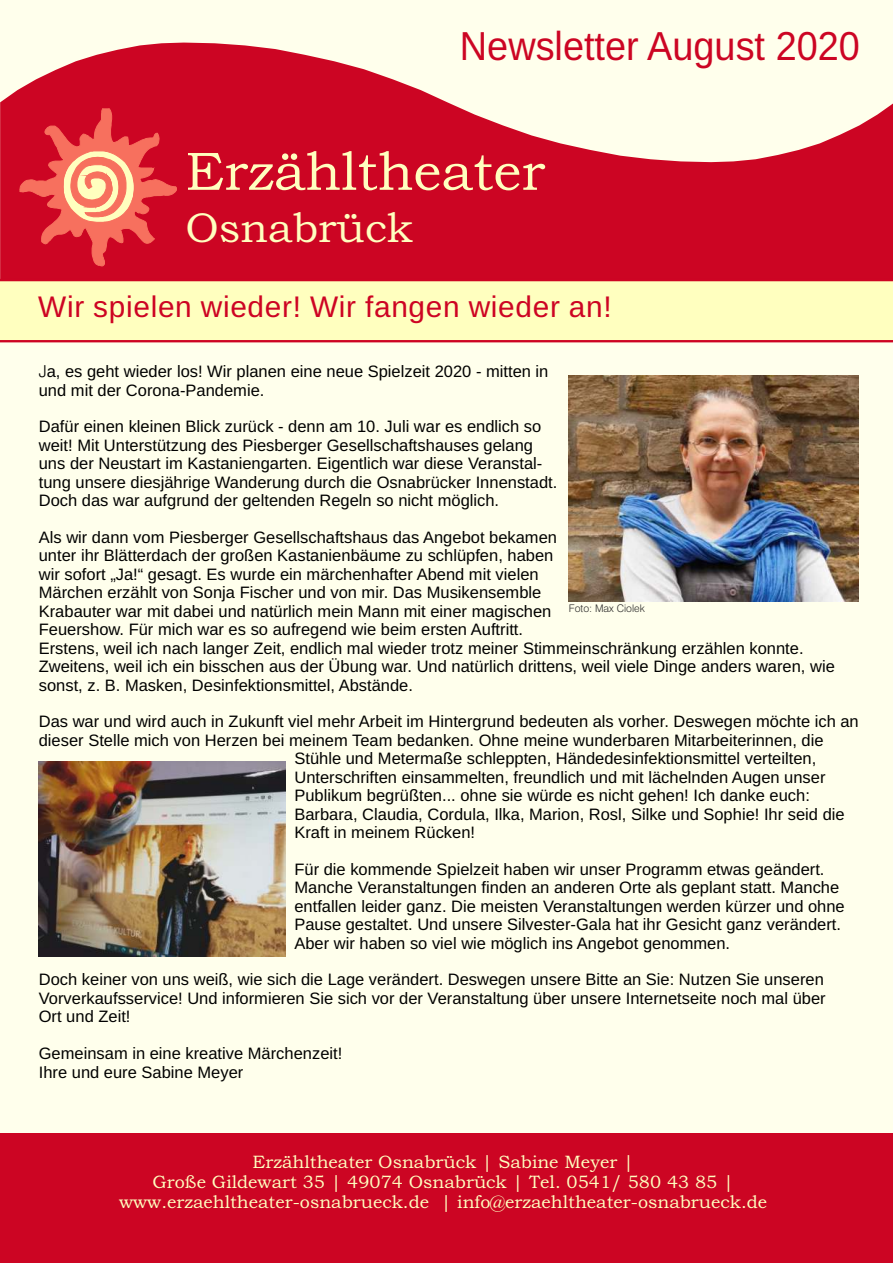
<style>
.page{position:relative;width:893px;height:1263px;background:#fff}
.page>*{position:absolute;margin:0;border:0;box-sizing:border-box;transform-origin:0 0}
.t1{font:54px "Bookman Old Style";color:#ffffbf}
.t2{font:41.85px "Bookman Old Style";color:#ffffbf}
.t3{font:40.5px "Liberation Sans";color:#cc0523;scale:.94 1}
.t4{font:300 29.85px "Swiss 721 BT";letter-spacing:.02em;color:#cd0423}
.t5{font:29.85px "Liberation Sans";letter-spacing:.025em;color:#cd0423}
.t6{font:18px/20.2px "Bookman Old Style";color:#ffffbf;text-align:center}
.t7{font:16.5px/18.5px "Liberation Sans";color:#000}
.t8{font:300 10.5px "Swiss 721 BT";color:#2b2a29}
.s1{font-family:"Swiss 721 BT";font-weight:300}
</style>
<div class="page">
<div style="left:0;top:0;width:892px;height:560px;background:#ffffec"></div>
<svg style="left:0;top:43px;width:893px;height:235px;fill:#cc0523"></svg>
<svg style="left:20px;top:108px;width:157px;height:158px;background:#df4246"></svg>
<div style="left:0;top:284px;width:893px;height:979px;background:#ffffec"></div>
<div style="left:0;top:1133px;width:893px;height:130px;background:#cc0523"></div>
<svg style="left:0;top:278px;width:893px;height:65px;background:#fae9b1"></svg>
<img style="left:569px;top:375px;width:290px;height:226px">
<img style="left:38px;top:762px;width:248px;height:194px">
<h3 class="t3" style="left:460px;top:31px;width:427px">Newsletter August 2020</h3>
<h1 class="t1" style="left:185px;top:151px;width:361px">Erzähltheater</h1>
<h2 class="t2" style="left:185px;top:212px;width:229px">Osnabrück</h2>
<h3 class="t5" style="left:38px;top:296px;width:575px">Wir spielen wieder! Wir fangen wieder an!</h3>
<h3 class="t4" style="left:38px;top:302px;width:542px">Vorankündigung - Silvesterveranstaltung</h3>
<p class="t7" style="left:39px;top:363px;width:511px;line-height:18.9px"><span class="s1">J</span>a, es geht wieder los! Wir planen eine neue Spielzeit 2020 - mitten in und mit der Corona-Pandemie.</p>
<p class="t7" style="left:39px;top:419px;width:520px">Dafür einen kleinen Blick zurück - denn am 10. Juli war es endlich so weit! Mit Unterstützung des Piesberger Gesellschaftshauses gelang uns der Neustart im Kastaniengarten. Eigentlich war diese Veranstal&shy;tung unsere diesjährige Wanderung durch die Osnabrücker Innenstadt.<br>Doch das war aufgrund der geltenden Regeln so nicht möglich.</p>
<p class="t7" style="left:39px;top:529px;width:798px">Als wir dann vom Piesberger Gesellschaftshaus das Angebot bekamen<br>unter ihr Blätterdach der großen Kastanienbäume zu schlüpfen, haben<br>wir sofort „Ja!“ gesagt. Es wurde ein märchenhafter Abend mit vielen<br>Märchen erzählt von Sonja Fischer und von mir. Das Musikensemble<br>Krabauter war mit dabei und natürlich mein Mann mit einer magischen<br>Feuershow. Für mich war es so aufregend wie beim ersten Auftritt.<br>Erstens, weil ich nach langer Zeit, endlich mal wieder trotz meiner Stimmeinschränkung erzählen konnte.<br>Zweitens, weil ich ein bisschen aus der Übung war. Und natürlich drittens, weil viele Dinge anders waren, wie sonst, z. B. Masken, Desinfektionsmittel, Abstände.</p>
<p class="t8" style="left:569px;top:604px;width:77px">Foto: Max Ciolek</p>
<p class="t7" style="left:39px;top:714px;width:821px">Das war und wird auch in Zukunft viel mehr Arbeit im Hintergrund bedeuten als vorher. Deswegen möchte ich an</p>
<p class="t7" style="left:39px;top:732px;width:786px">dieser Stelle mich von Herzen bei meinem Team bedanken. Ohne meine wunderbaren Mitarbeiterinnen, die</p>
<p class="t7" style="left:294px;top:751px;width:523px">Stühle und Metermaße schleppten, Händedesinfektionsmittel verteilten,</p>
<p class="t7" style="left:294px;top:769px;width:533px">Unterschriften einsammelten, freundlich und mit lächelnden Augen unser</p>
<p class="t7" style="left:294px;top:788px;width:517px">Publikum begrüßten... ohne sie würde es nicht gehen! Ich danke euch:</p>
<p class="t7" style="left:294px;top:806px;width:552px">Barbara, Claudia, Cordula, Ilka, Marion, Rosl, Silke und Sophie! Ihr seid die</p>
<p class="t7" style="left:294px;top:824px;width:182px">Kraft in meinem Rücken!</p>
<p class="t7" style="left:294px;top:861px;width:552px">Für die kommende Spielzeit haben wir unser Programm etwas geändert.<br>Manche Veranstaltungen finden an anderen Orte als geplant statt. Manche entfallen leider ganz. Die meisten Veranstaltungen werden kürzer und ohne Pause gestaltet. Und unsere Silvester-Gala hat ihr Gesicht ganz verändert.<br>Aber wir haben so viel wie möglich ins Angebot genommen.</p>
<p class="t7" style="left:39px;top:972px;width:788px">Doch keiner von uns weiß, wie sich die Lage verändert. Deswegen unsere Bitte an Sie: Nutzen Sie unseren<br>Vorverkaufsservice! Und informieren Sie sich vor der Veranstaltung über unsere Internetseite noch mal über</p>
<p class="t7" style="left:39px;top:1009px;width:93px">Ort und Zeit!</p>
<p class="t7" style="left:39px;top:1046px;width:305px">Gemeinsam in eine kreative Märchenzeit!</p>
<p class="t7" style="left:39px;top:1064px;width:206px">Ihre und eure Sabine Meyer</p>
<p class="t6" style="left:119px;top:1153px;width:649px">Erzähltheater Osnabrück | Sabine Meyer |<br>Große Gildewart 35 | 49074 Osnabrück | Tel. 0541/ 580 43 85 | www.erzaehltheater-osnabrueck.de | info@erzaehltheater-osnabrueck.de</p>
</div>
